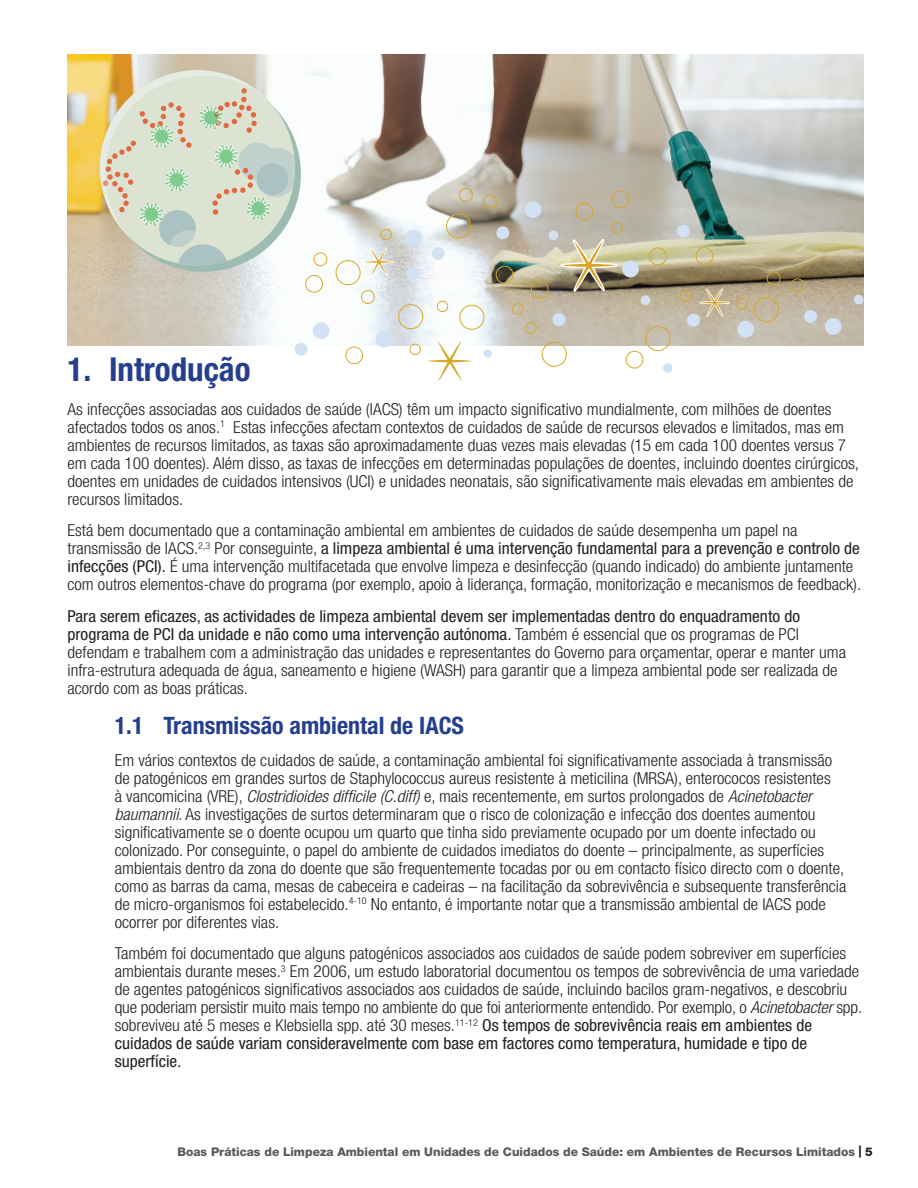
<style>
.page{position:relative;width:918px;height:1188px;background:#fff}
.page>*{position:absolute;margin:0;border:0;box-sizing:border-box;transform-origin:0 0}
.t1{font:700 condensed 33px "Helvetica Neue LT Std";color:#253f8e}
.t2{font:700 condensed 24px "Helvetica Neue LT Std";color:#253f8e}
.P_Body__4375_indent{font:300 condensed 16.5px/18px "Helvetica Neue LT Std";color:#231f20;scale:1.05 1}
.P_Body{font:300 condensed 16.5px/18px "Helvetica Neue LT Std";color:#231f20;scale:1.05 1}
.t3{font:800 12px "Helvetica Neue LT Std";color:#57585a}
.s1{font-weight:400}
.s2{font-style:italic}
.s3{color:#231f20}
</style>
<div class="page">
<img style="left:68px;top:54px;width:796px;height:292px">
<div style="left:313px;top:322px;width:16px;height:17px;background:#d2e2f4;border-radius:50%"></div>
<div style="left:295px;top:343px;width:13px;height:13px;background:#d2e2f4;border-radius:50%"></div>
<svg style="left:305px;top:275px;width:19px;height:18px"></svg>
<svg style="left:313px;top:252px;width:15px;height:14px"></svg>
<svg style="left:790px;top:278px;width:15px;height:14px"></svg>
<svg style="left:824px;top:317px;width:19px;height:19px"></svg>
<svg style="left:853px;top:294px;width:11px;height:11px"></svg>
<svg style="left:803px;top:309px;width:15px;height:15px"></svg>
<svg style="left:336px;top:188px;width:445px;height:194px"></svg>
<svg style="left:100px;top:70px;width:195px;height:195px;background:#d4d8c4"></svg>
<p class="t1" style="left:68px;top:349px;width:185px">1. Introdução</p>
<p class="P_Body" style="left:67px;top:400px;width:755px">As infecções associadas aos cuidados de saúde (IACS) têm um impacto significativo mundialmente, com milhões de doentes afectados todos os anos.<sup>1</sup> Estas infecções afectam contextos de cuidados de saúde de recursos elevados e limitados, mas em ambientes de recursos limitados, as taxas são aproximadamente duas vezes mais elevadas (15 em cada 100 doentes versus 7 em cada 100 doentes). Além disso, as taxas de infecções em determinadas populações de doentes, incluindo doentes cirúrgicos, doentes em unidades de cuidados intensivos (UCI) e unidades neonatais, são significativamente mais elevadas em ambientes de recursos limitados.</p>
<p class="P_Body" style="left:67px;top:521px;width:757px">Está bem documentado que a contaminação ambiental em ambientes de cuidados de saúde desempenha um papel na transmissão de IACS.<sup>2,3</sup> Por conseguinte, <span class="s1">a limpeza ambiental é uma intervenção fundamental para a prevenção e controlo de infecções (PCI).</span> É uma intervenção multifacetada que envolve limpeza e desinfecção (quando indicado) do ambiente juntamente com outros elementos-chave do programa (por exemplo, apoio à liderança, formação, monitorização e mecanismos de feedback).</p>
<p class="P_Body" style="left:68px;top:607px;width:743px"><span class="s1">Para serem eficazes, as actividades de limpeza ambiental devem ser implementadas dentro do enquadramento do programa de PCI da unidade e não como uma intervenção autónoma.</span> Também é essencial que os programas de PCI defendam e trabalhem com a administração das unidades e representantes do Governo para orçamentar, operar e manter uma infra-estrutura adequada de água, saneamento e higiene (WASH) para garantir que a limpeza ambiental pode ser realizada de acordo com as boas práticas.</p>
<p class="t2" style="left:115px;top:711px;width:351px">1.1 Transmissão ambiental de IACS</p>
<p class="P_Body__4375_indent" style="left:115px;top:751px;width:698px">Em vários contextos de cuidados de saúde, a contaminação ambiental foi significativamente associada à transmissão de patogénicos em grandes surtos de Staphylococcus aureus resistente à meticilina (MRSA), enterococos resistentes<br>à vancomicina (VRE), <span class="s2">Clostridioides difficile (C.diff)</span> e, mais recentemente, em surtos prolongados de <span class="s2">Acinetobacter baumannii</span>. As investigações de surtos determinaram que o risco de colonização e infecção dos doentes aumentou significativamente se o doente ocupou um quarto que tinha sido previamente ocupado por um doente infectado ou colonizado. Por conseguinte, o papel do ambiente de cuidados imediatos do doente – principalmente, as superfícies ambientais dentro da zona do doente que são frequentemente tocadas por ou em contacto físico directo com o doente, como as barras da cama, mesas de cabeceira e cadeiras – na facilitação da sobrevivência e subsequente transferência de micro-organismos foi estabelecido.<sup>4-10</sup> No entanto, é importante notar que a transmissão ambiental de IACS pode ocorrer por diferentes vias.</p>
<p class="P_Body__4375_indent" style="left:115px;top:944px;width:713px">Também foi documentado que alguns patogénicos associados aos cuidados de saúde podem sobreviver em superfícies ambientais durante meses.<sup>3</sup> Em 2006, um estudo laboratorial documentou os tempos de sobrevivência de uma variedade de agentes patogénicos significativos associados aos cuidados de saúde, incluindo bacilos gram-negativos, e descobriu que poderiam persistir muito mais tempo no ambiente do que foi anteriormente entendido. Por exemplo, o <span class="s2">Acinetobacter</span> spp. sobreviveu até 5 meses e Klebsiella spp. até 30 meses.<sup>11-12</sup> <span class="s1">Os tempos de sobrevivência reais em ambientes de cuidados de saúde variam consideravelmente com base em factores como temperatura, humidade e tipo de superfície.</span></p>
<p class="t3" style="left:178px;top:1145px;width:697px">Boas Práticas de Limpeza Ambiental em Unidades de Cuidados de Saúde: em Ambientes de Recursos Limitados <span class="s3">| 5</span></p>
</div>
